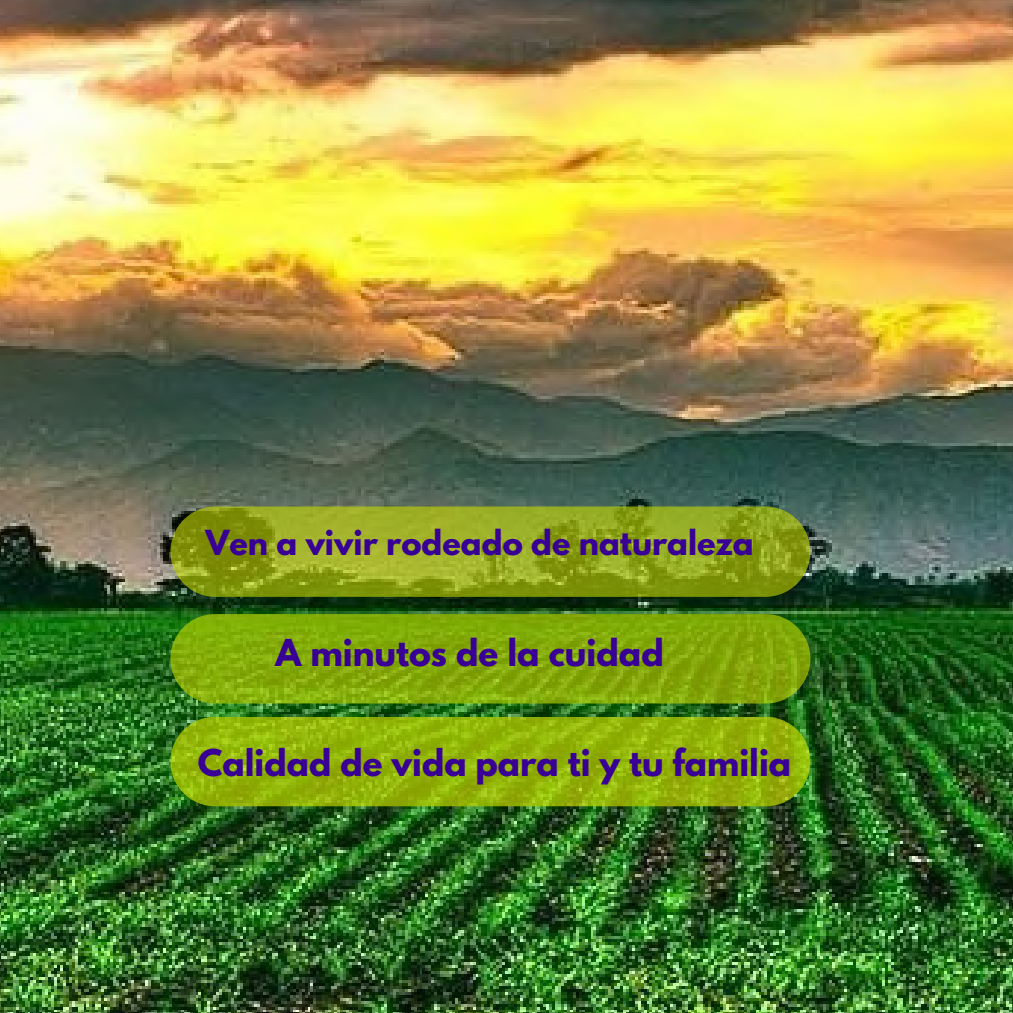
<style>
.page{position:relative;width:1013px;height:1013px;background:#fff}
.page>*{position:absolute;margin:0;border:0;box-sizing:border-box;transform-origin:0 0}
.t1{font:700 32.88px "League Spartan";color:#380094}
.t2{font:700 32.75px "League Spartan";color:#380094}
.t3{font:700 30.5px "League Spartan";color:#380094}
</style>
<div class="page">
<img style="left:0;top:0;width:1012px;height:1012px">
<svg style="left:170px;top:506px;width:640px;height:91px;background:#8fa31c"></svg>
<svg style="left:170px;top:614px;width:640px;height:89px;background:#83a909"></svg>
<svg style="left:170px;top:716px;width:640px;height:90px;background:#91b209"></svg>
<h1 class="t3" style="left:205px;top:528px;width:549px">Ven a vivir rodeado de naturaleza</h1>
<h1 class="t1" style="left:275px;top:636px;width:390px">A minutos de la cuidad</h1>
<p class="t2" style="left:198px;top:746px;width:595px">Calidad de vida para ti y tu familia</p>
</div>
